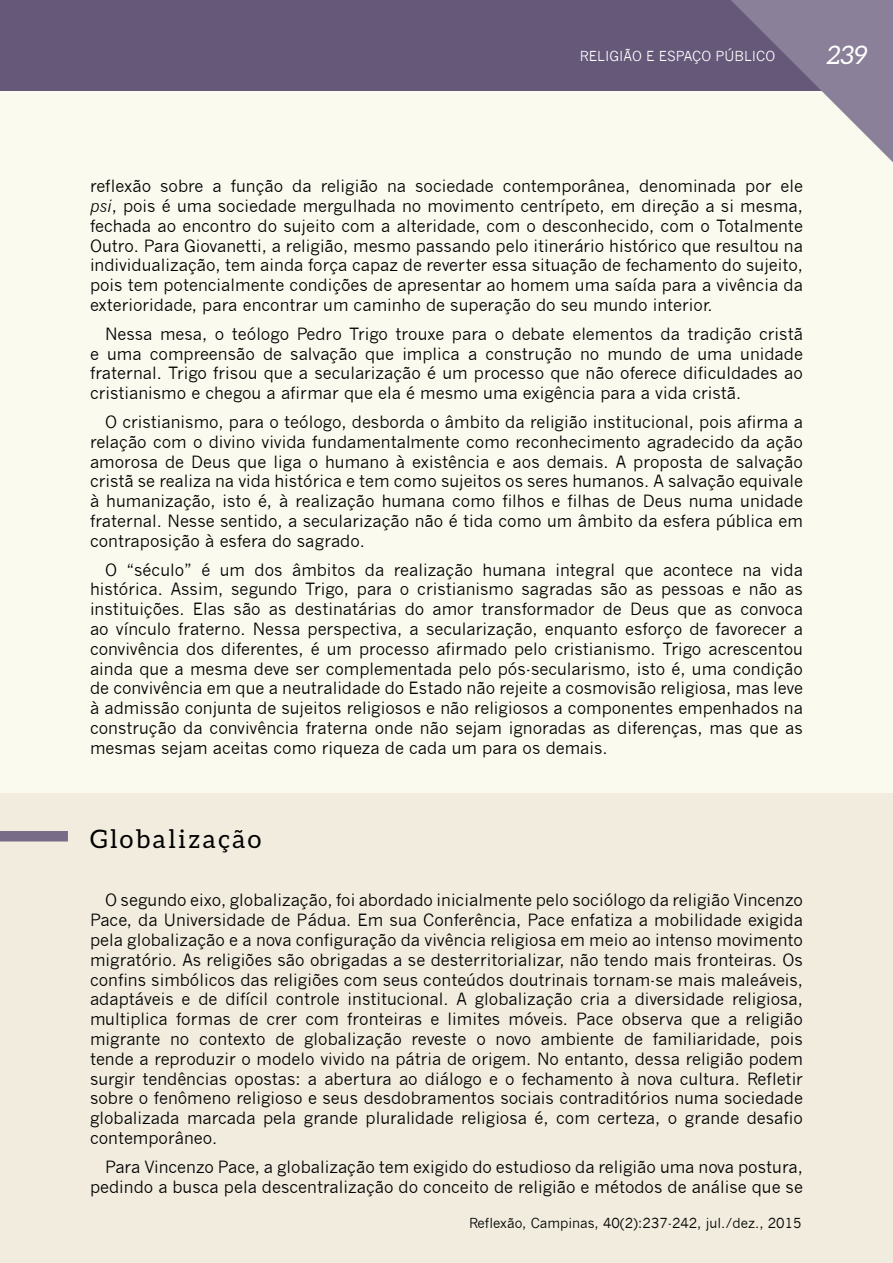
<style>
.page{position:relative;width:893px;height:1263px;background:#f1ecde}
.page>*{position:absolute;margin:0;border:0;box-sizing:border-box;transform-origin:0 0}
._05_1__sub_1{font:25.5px "Aleo";letter-spacing:.1em;color:#000}
.t1{font:italic 25.5px "Aleo";color:#fff}
._05_0_texto{font:16.5px/19.8px "News Gothic";color:#000;text-align:justify}
.t2{font:13.5px "News Gothic";color:#000}
.t3{font:13.5px "News Gothic";color:#fff}
.s1{font-style:italic}
</style>
<div class="page">
<div style="left:0;top:84px;width:893px;height:708px;background:#fbfaee"></div>
<div style="left:0;top:831px;width:68px;height:10px;background:#776b88"></div>
<div style="left:0;top:0;width:893px;height:90px;background:#655879"></div>
<svg style="left:731px;top:0;width:162px;height:162px"></svg>
<p class="t3" style="left:580px;top:49px;width:197px">RELIGIÃO E ESPAÇO PÚBLICO</p>
<p class="t1" style="left:827px;top:40px;width:42px">239</p>
<p class="_05_0_texto" style="left:90px;top:176px;width:714px">reflexão sobre a função da religião na sociedade contemporânea, denominada por ele <span class="s1">psi</span>, pois é uma sociedade mergulhada no movimento centrípeto, em direção a si mesma, fechada ao encontro do sujeito com a alteridade, com o desconhecido, com o Totalmente Outro. Para Giovanetti, a religião, mesmo passando pelo itinerário histórico que resultou na individualização, tem ainda força capaz de reverter essa situação de fechamento do sujeito, pois tem potencialmente condições de apresentar ao homem uma saída para a vivência da exterioridade, para encontrar um caminho de superação do seu mundo interior.</p>
<p class="_05_0_texto" style="left:90px;top:324px;width:714px;text-indent:15px">Nessa mesa, o teólogo Pedro Trigo trouxe para o debate elementos da tradição cristã e uma compreensão de salvação que implica a construção no mundo de uma unidade fraternal. Trigo frisou que a secularização é um processo que não oferece dificuldades ao cristianismo e chegou a afirmar que ela é mesmo uma exigência para a vida cristã.</p>
<p class="_05_0_texto" style="left:90px;top:412px;width:714px;text-indent:15px">O cristianismo, para o teólogo, desborda o âmbito da religião institucional, pois afirma a relação com o divino vivida fundamentalmente como reconhecimento agradecido da ação amorosa de Deus que liga o humano à existência e aos demais. A proposta de salvação cristã se realiza na vida histórica e tem como sujeitos os seres humanos. A salvação equivale à humanização, isto é, à realização humana como filhos e filhas de Deus numa unidade fraternal. Nesse sentido, a secularização não é tida como um âmbito da esfera pública em contraposição à esfera do sagrado.</p>
<p class="_05_0_texto" style="left:90px;top:560px;width:714px;text-indent:15px">O “século” é um dos âmbitos da realização humana integral que acontece na vida histórica. Assim, segundo Trigo, para o cristianismo sagradas são as pessoas e não as instituições. Elas são as destinatárias do amor transformador de Deus que as convoca ao vínculo fraterno. Nessa perspectiva, a secularização, enquanto esforço de favorecer a convivência dos diferentes, é um processo afirmado pelo cristianismo. Trigo acrescentou ainda que a mesma deve ser complementada pelo pós-secularismo, isto é, uma condição de convivência em que a neutralidade do Estado não rejeite a cosmovisão religiosa, mas leve à admissão conjunta de sujeitos religiosos e não religiosos a componentes empenhados na construção da convivência fraterna onde não sejam ignoradas as diferenças, mas que as mesmas sejam aceitas como riqueza de cada um para os demais.</p>
<p class="_05_1__sub_1" style="left:90px;top:824px;width:173px">Globalização</p>
<p class="_05_0_texto" style="left:90px;top:890px;width:714px;text-indent:15px">O segundo eixo, globalização, foi abordado inicialmente pelo sociólogo da religião Vincenzo Pace, da Universidade de Pádua. Em sua Conferência, Pace enfatiza a mobilidade exigida pela globalização e a nova configuração da vivência religiosa em meio ao intenso movimento migratório. As religiões são obrigadas a se desterritorializar, não tendo mais fronteiras. Os confins simbólicos das religiões com seus conteúdos doutrinais tornam-se mais maleáveis, adaptáveis e de difícil controle institucional. A globalização cria a diversidade religiosa, multiplica formas de crer com fronteiras e limites móveis. Pace observa que a religião migrante no contexto de globalização reveste o novo ambiente de familiaridade, pois tende a reproduzir o modelo vivido na pátria de origem. No entanto, dessa religião podem surgir tendências opostas: a abertura ao diálogo e o fechamento à nova cultura. Refletir sobre o fenômeno religioso e seus desdobramentos sociais contraditórios numa sociedade globalizada marcada pela grande pluralidade religiosa é, com certeza, o grande desafio contemporâneo.</p>
<p class="_05_0_texto" style="left:90px;top:1157px;width:714px;text-align:right">Para Vincenzo Pace, a globalização tem exigido do estudioso da religião uma nova postura, pedindo a busca pela descentralização do conceito de religião e métodos de análise que se</p>
<p class="t2" style="left:469px;top:1215px;width:334px">Reflexão, Campinas, 40(2):237-242, jul./dez., 2015</p>
</div>
